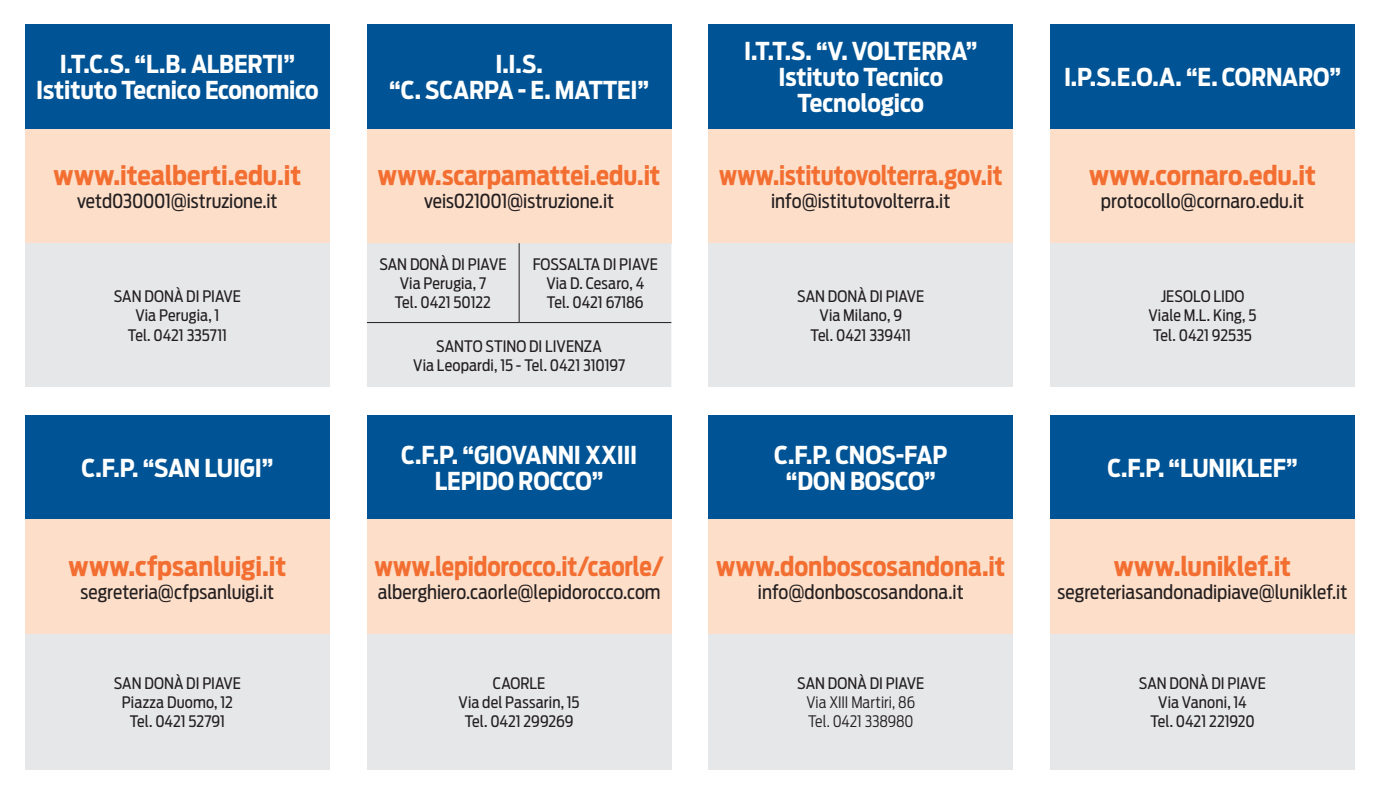
<style>
.page{position:relative;width:1380px;height:794px;background:#fff}
.page>*{position:absolute;margin:0;border:0;box-sizing:border-box;transform-origin:0 0}
.t1{font:700 26.25px "Ford Antenna Cond";letter-spacing:-.005em;color:#f36e31}
.t2{font:700 26.25px "Ford Antenna Cond";letter-spacing:-.005em;color:#f36e31;scale:.96 1}
.t3{font:700 26.25px "Ford Antenna Cond";letter-spacing:-.005em;color:#f36e31;scale:.9 1}
.t4{font:700 26.25px "Ford Antenna Cond";letter-spacing:-.005em;color:#f36e31;scale:.92 1}
.t5{font:700 24.5px/26.2px "Ford Antenna Cond";letter-spacing:-.01em;color:#fff;text-align:center}
.t6{font:19.25px "Ford Antenna Cond";color:#231f20}
.t7{font:15.75px/19.2px "Ford Antenna Cond";color:#231f20;text-align:center}
.t8{font:300 15.75px/19.2px "Ford Antenna Cond";letter-spacing:-.005em;color:#231f20}
</style>
<div class="page">
<div style="left:708px;top:415px;width:304px;height:105px;background:#005495"></div>
<div style="left:708px;top:520px;width:304px;height:114px;background:#fddec9"></div>
<div style="left:708px;top:634px;width:304px;height:135px;background:#e6e7e9"></div>
<div style="left:25px;top:415px;width:304px;height:105px;background:#005495"></div>
<div style="left:25px;top:520px;width:304px;height:114px;background:#fddec9"></div>
<div style="left:25px;top:634px;width:304px;height:135px;background:#e6e7e9"></div>
<div style="left:367px;top:415px;width:304px;height:105px;background:#005495"></div>
<div style="left:367px;top:520px;width:304px;height:114px;background:#fddec9"></div>
<div style="left:367px;top:634px;width:304px;height:135px;background:#e6e7e9"></div>
<div style="left:1050px;top:415px;width:304px;height:105px;background:#005495"></div>
<div style="left:1050px;top:520px;width:304px;height:114px;background:#fddec9"></div>
<div style="left:1050px;top:634px;width:304px;height:135px;background:#e6e7e9"></div>
<div style="left:25px;top:25px;width:304px;height:104px;background:#005495"></div>
<div style="left:25px;top:129px;width:304px;height:114px;background:#fddec9"></div>
<div style="left:25px;top:243px;width:304px;height:144px;background:#e6e7e9"></div>
<div style="left:708px;top:25px;width:304px;height:104px;background:#005495"></div>
<div style="left:708px;top:129px;width:304px;height:114px;background:#fddec9"></div>
<div style="left:708px;top:243px;width:304px;height:144px;background:#e6e7e9"></div>
<div style="left:367px;top:25px;width:304px;height:104px;background:#005495"></div>
<div style="left:367px;top:129px;width:304px;height:114px;background:#fddec9"></div>
<div style="left:367px;top:243px;width:304px;height:144px;background:#e6e7e9"></div>
<hr style="left:519px;top:243px;width:1px;height:79px;background:#231f20">
<hr style="left:367px;top:322px;width:152px;height:1px;background:#231f20">
<hr style="left:519px;top:322px;width:152px;height:1px;background:#231f20">
<div style="left:1050px;top:25px;width:304px;height:104px;background:#005495"></div>
<div style="left:1050px;top:129px;width:304px;height:114px;background:#fddec9"></div>
<div style="left:1050px;top:243px;width:304px;height:144px;background:#e6e7e9"></div>
<h2 class="t5" style="left:36px;top:48px;width:284px">I.T.C.S. “L.B. ALBERTI”<br>Istituto Tecnico Economico</h2>
<h1 class="t1" style="left:54px;top:152px;width:249px">www.itealberti.edu.it</h1>
<p class="t6" style="left:77px;top:185px;width:202px">vetd030001@istruzione.it</p>
<p class="t7" style="left:114px;top:285px;width:129px">SAN DONÀ DI PIAVE<br>Via Perugia, 1<br>Tel. 0421 335711</p>
<h2 class="t5" style="left:82px;top:452px;width:193px">C.F.P. “SAN LUIGI”</h2>
<h1 class="t1" style="left:69px;top:543px;width:219px">www.cfpsanluigi.it</h1>
<p class="t6" style="left:81px;top:575px;width:195px">segreteria@cfpsanluigi.it</p>
<p class="t7" style="left:114px;top:671px;width:129px">SAN DONÀ DI PIAVE<br>Piazza Duomo, 12<br>Tel. 0421 52791</p>
<h2 class="t5" style="left:389px;top:48px;width:261px">I.I.S.<br>“C. SCARPA - E. MATTEI”</h2>
<h1 class="t2" style="left:378px;top:152px;width:296px">www.scarpamattei.edu.it</h1>
<p class="t6" style="left:424px;top:185px;width:191px">veis021001@istruzione.it</p>
<p class="t7" style="left:379px;top:252px;width:129px">SAN DONÀ DI PIAVE<br>Via Perugia, 7<br>Tel. 0421 50122</p>
<p class="t7" style="left:532px;top:252px;width:127px">FOSSALTA DI PIAVE<br>Via D. Cesaro, 4<br>Tel. 0421 67186</p>
<p class="t7" style="left:413px;top:334px;width:213px">SANTO STINO DI LIVENZA<br>Via Leopardi, 15 - Tel. 0421 310197</p>
<h2 class="t5" style="left:401px;top:438px;width:237px">C.F.P. “GIOVANNI XXIII<br>LEPIDO ROCCO”</h2>
<h1 class="t4" style="left:374px;top:543px;width:316px">www.lepidorocco.it/caorle/</h1>
<p class="t6" style="left:378px;top:575px;width:284px">alberghiero.caorle@lepidorocco.com</p>
<p class="t7" style="left:458px;top:671px;width:123px">CAORLE<br>Via del Passarin, 15<br>Tel. 0421 299269</p>
<h2 class="t5" style="left:744px;top:35px;width:235px">I.T.T.S. “V. VOLTERRA”<br>Istituto Tecnico<br>Tecnologico</h2>
<h1 class="t3" style="left:719px;top:152px;width:316px">www.istitutovolterra.gov.it</h1>
<p class="t6" style="left:771px;top:185px;width:181px">info@istitutovolterra.it</p>
<p class="t7" style="left:797px;top:285px;width:129px">SAN DONÀ DI PIAVE<br>Via Milano, 9<br>Tel. 0421 339411</p>
<h2 class="t5" style="left:774px;top:438px;width:175px">C.F.P. CNOS-FAP “DON BOSCO”</h2>
<h1 class="t2" style="left:716px;top:543px;width:302px">www.donboscosandona.it</h1>
<p class="t6" style="left:757px;top:575px;width:207px">info@donboscosandona.it</p>
<p class="t7" style="left:797px;top:671px;width:129px">SAN DONÀ DI PIAVE</p>
<p class="t8" style="left:806px;top:690px;width:110px">Via XIII Martiri, 86<br>Tel. 0421 338980</p>
<h2 class="t5" style="left:1063px;top:61px;width:278px">I.P.S.E.O.A. “E. CORNARO”</h2>
<h1 class="t1" style="left:1088px;top:152px;width:228px">www.cornaro.edu.it</h1>
<p class="t6" style="left:1100px;top:185px;width:205px">protocollo@cornaro.edu.it</p>
<p class="t7" style="left:1148px;top:285px;width:109px">JESOLO LIDO<br>Viale M.L. King, 5<br>Tel. 0421 92535</p>
<h2 class="t5" style="left:1107px;top:452px;width:192px">C.F.P. “LUNIKLEF”</h2>
<h1 class="t1" style="left:1113px;top:543px;width:179px">www.luniklef.it</h1>
<p class="t6" style="left:1057px;top:575px;width:291px">segreteriasandonadipiave@luniklef.it</p>
<p class="t7" style="left:1138px;top:671px;width:129px">SAN DONÀ DI PIAVE<br>Via Vanoni, 14<br>Tel. 0421 221920</p>
</div>
